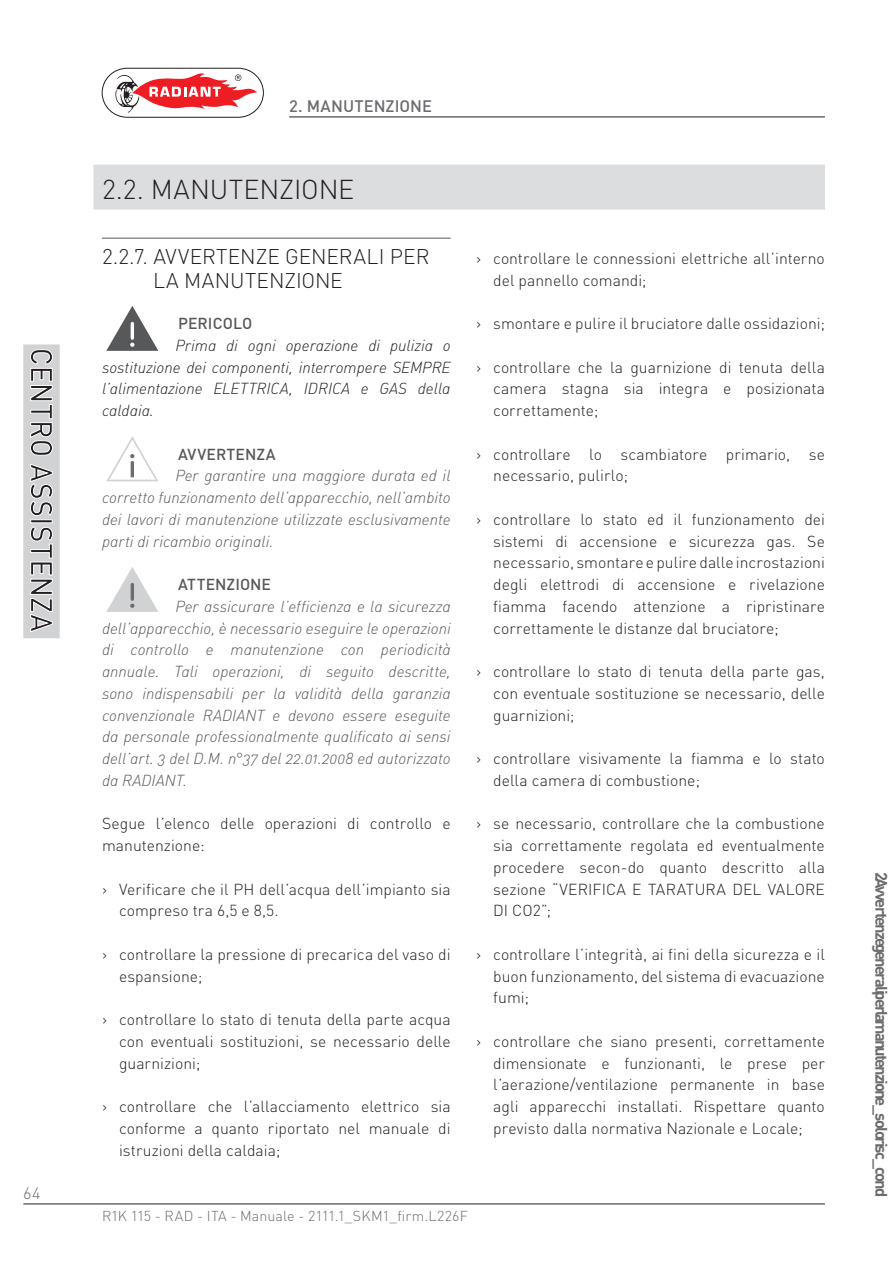
<style>
.page{position:relative;width:893px;height:1263px;background:#fff}
.page>*{position:absolute;margin:0;border:0;box-sizing:border-box;transform-origin:0 0}
.t1{font:300 27px "DIN";letter-spacing:-.005em;color:#231f20}
.t2{font:300 21px/24px "DIN";color:#231f20}
.t3{font:700 16.5px "DIN";letter-spacing:-.11em;color:#6c6d70}
.t4{font:500 16.5px "DIN";color:#6c6d70}
.t5{font:300 16.5px "DIN";color:#6c6d70}
.t6{font:300 15.75px/21.8px "DIN";color:#231f20;text-align:justify}
.t7{font:15.75px/21.8px "DIN Light Italic Alt";color:#57585a;text-align:justify}
.t8{font:15.75px/21.8px "DIN Light Italic Alt";color:#231f20;text-align:justify}
.t9{font:500 15.75px "DIN";letter-spacing:.005em;color:#57585a}
.t10{font:300 14.25px "DIN";letter-spacing:.005em;color:#6c6d70}
</style>
<div class="page">
<hr style="left:23px;top:1204px;width:802px;height:1px;background:#231f20">
<hr style="left:289px;top:117px;width:536px;height:1px;background:#231f20">
<svg style="left:102px;top:68px;width:162px;height:50px"></svg>
<div style="left:24px;top:345px;width:35px;height:293px;background:#d1d2d4"></div>
<div style="left:23px;top:344px;width:37px;height:294px;border:2px solid #d1d2d4"></div>
<svg style="left:30px;top:349px;width:23px;height:283px"></svg>
<div style="left:93px;top:165px;width:732px;height:45px;background:#dcdddf"></div>
<hr style="left:102px;top:238px;width:349px;height:1px;background:#57585a">
<svg style="left:106px;top:306px;width:52px;height:45px"></svg>
<svg style="left:107px;top:436px;width:51px;height:45px"></svg>
<svg style="left:106px;top:567px;width:52px;height:45px"></svg>
<p class="t5" style="left:23px;top:1187px;width:19px">64</p>
<p class="t4" style="left:289px;top:100px;width:144px">2. MANUTENZIONE</p>
<h1 class="t1" style="left:102px;top:179px;width:254px">2.2. MANUTENZIONE</h1>
<h2 class="t2" style="left:153px;top:247px;width:278px;text-indent:-51px">2.2.7. AVVERTENZE GENERALI PER<br>LA MANUTENZIONE</h2>
<p class="t9" style="left:178px;top:318px;width:76px">PERICOLO</p>
<p class="t8" style="left:102px;top:336px;width:350px;text-indent:73px">Prima di ogni operazione di pulizia o sostituzione dei componenti, interrompere SEMPRE l’alimentazione ELETTRICA, IDRICA e GAS della caldaia.</p>
<p class="t9" style="left:178px;top:448px;width:99px">AVVERTENZA</p>
<p class="t7" style="left:102px;top:467px;width:350px;text-indent:73px">Per garantire una maggiore durata ed il corretto funzionamento dell’apparecchio, nell’ambito dei lavori di manutenzione utilizzate esclusivamente parti di ricambio originali.</p>
<p class="t9" style="left:178px;top:579px;width:95px">ATTENZIONE</p>
<p class="t7" style="left:102px;top:597px;width:350px;text-indent:73px">Per assicurare l’efficienza e la sicurezza dell’apparecchio, è necessario eseguire le operazioni di controllo e manutenzione con periodicità annuale. Tali operazioni, di seguito descritte, sono indispensabili per la validità della garanzia convenzionale RADIANT e devono essere eseguite da personale professionalmente qualificato ai sensi dell’art. 3 del D.M. n°37 del 22.01.2008 ed autorizzato da RADIANT.</p>
<p class="t6" style="left:102px;top:815px;width:350px">Segue l’elenco delle operazioni di controllo e manutenzione:</p>
<p class="t6" style="left:119px;top:880px;width:333px;text-indent:-17px">› Verificare che il PH dell’acqua dell’impianto sia compreso tra 6,5 e 8,5.</p>
<p class="t6" style="left:119px;top:945px;width:333px;text-indent:-17px">› controllare la pressione di precarica del vaso di espansione;</p>
<p class="t6" style="left:119px;top:1010px;width:333px;text-indent:-17px">› controllare lo stato di tenuta della parte acqua con eventuali sostituzioni, se necessario delle guarnizioni;</p>
<p class="t6" style="left:119px;top:1097px;width:333px;text-indent:-17px">› controllare che l’allacciamento elettrico sia conforme a quanto riportato nel manuale di istruzioni della caldaia;</p>
<p class="t6" style="left:493px;top:249px;width:333px;text-indent:-17px">› controllare le connessioni elettriche all’interno del pannello comandi;</p>
<p class="t6" style="left:476px;top:314px;width:350px">› smontare e pulire il bruciatore dalle ossidazioni;</p>
<p class="t6" style="left:493px;top:358px;width:333px;text-indent:-17px">› controllare che la guarnizione di tenuta della camera stagna sia integra e posizionata correttamente;</p>
<p class="t6" style="left:493px;top:445px;width:333px;text-indent:-17px">› controllare lo scambiatore primario, se necessario, pulirlo;</p>
<p class="t6" style="left:493px;top:510px;width:333px;text-indent:-17px">› controllare lo stato ed il funzionamento dei sistemi di accensione e sicurezza gas. Se necessario, smontare e pulire dalle incrostazioni degli elettrodi di accensione e rivelazione fiamma facendo attenzione a ripristinare correttamente le distanze dal bruciatore;</p>
<p class="t6" style="left:493px;top:662px;width:333px;text-indent:-17px">› controllare lo stato di tenuta della parte gas, con eventuale sostituzione se necessario, delle guarnizioni;</p>
<p class="t6" style="left:493px;top:749px;width:333px;text-indent:-17px">› controllare visivamente la fiamma e lo stato della camera di combustione;</p>
<p class="t6" style="left:493px;top:815px;width:333px;text-indent:-17px">› se necessario, controllare che la combustione sia correttamente regolata ed eventualmente procedere secon-do quanto descritto alla sezione “VERIFICA E TARATURA DEL VALORE DI CO2”;</p>
<p class="t6" style="left:493px;top:945px;width:333px;text-indent:-17px">› controllare l’integrità, ai fini della sicurezza e il buon funzionamento, del sistema di evacuazione fumi;</p>
<p class="t6" style="left:493px;top:1032px;width:333px;text-indent:-17px">› controllare che siano presenti, correttamente dimensionate e funzionanti, le prese per l’aerazione/ventilazione permanente in base agli apparecchi installati. Rispettare quanto previsto dalla normativa Nazionale e Locale;</p>
<p class="t10" style="left:102px;top:1211px;width:367px">R1K 115 - RAD - ITA - Manuale - 2111.1_SKM1_firm.L226F</p>
<p class="t3" style="left:887px;top:872px;width:327px;rotate:90deg">2 Avvertenze generaliper la manutenzione_solo risc_cond</p>
</div>
